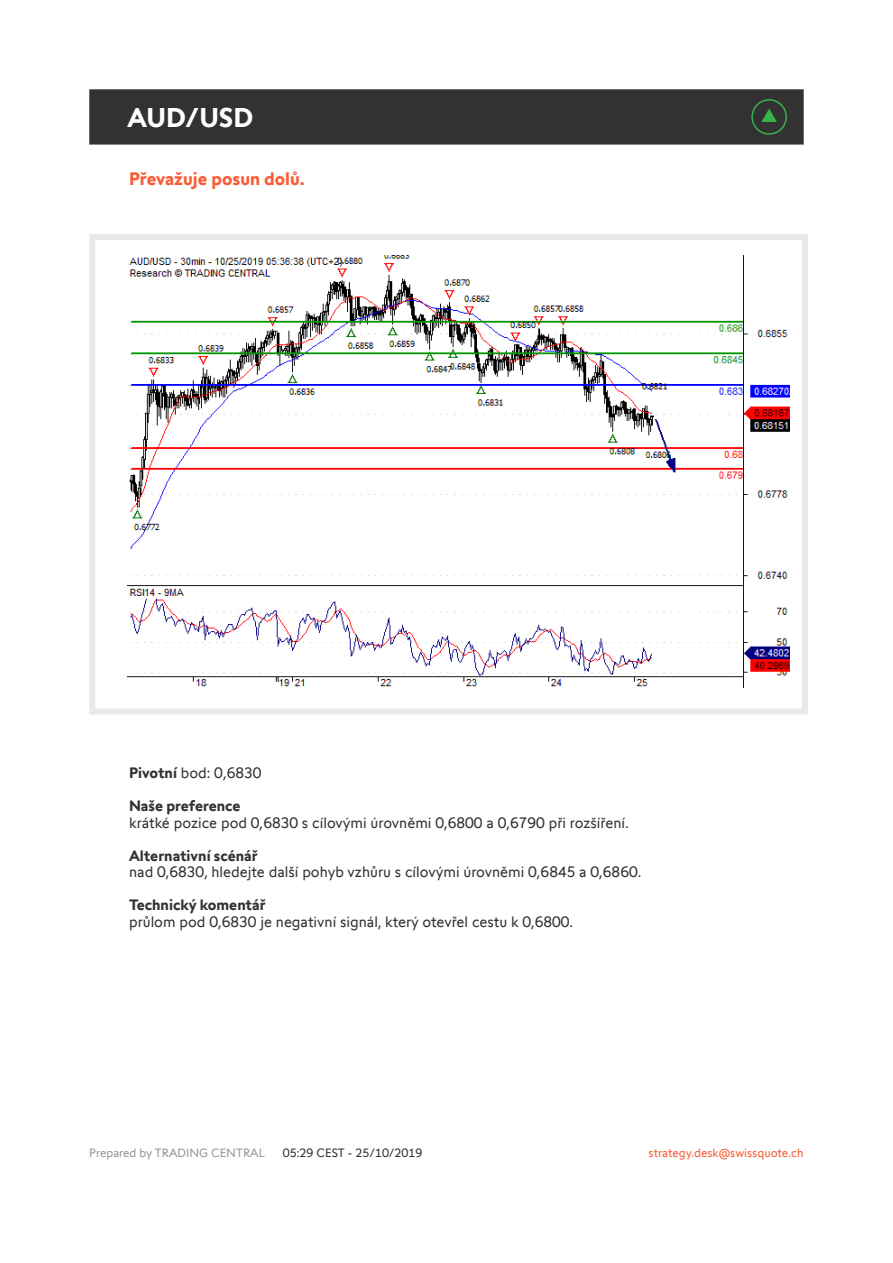
<style>
.page{position:relative;width:893px;height:1263px;background:#fff}
.page>*{position:absolute;margin:0;border:0;box-sizing:border-box;transform-origin:0 0}
.t1{font:700 27px "Swissquote CT";color:#fff}
.t2{font:700 18px "Swissquote CT";color:#fa5b35}
.t3{font:15px "Swissquote CT";color:#323232}
.t4{font:700 15px "Swissquote CT";color:#323232}
.t5{font:12px "Swissquote CT";color:#fa5b35}
.t6{font:12px "Swissquote CT";color:#939598}
.t7{font:12px "Swissquote CT";color:#323232}
.s1{font-weight:700}
</style>
<div class="page">
<div style="left:89px;top:234px;width:719px;height:480px;border:6px solid #e9e8e7"></div>
<div style="left:89px;top:89px;width:715px;height:56px;background:#323232;border:2px solid #323232"></div>
<img style="left:128px;top:255px;width:661px;height:432px">
<svg style="left:751px;top:99px;width:36px;height:36px"></svg>
<h1 class="t1" style="left:128px;top:101px;width:127px">AUD/USD</h1>
<p class="t2" style="left:129px;top:168px;width:177px">Převažuje posun dolů.</p>
<p class="t3" style="left:129px;top:764px;width:134px"><span class="s1">Pivotní</span> bod: 0,6830</p>
<p class="t4" style="left:129px;top:797px;width:113px">Naše preference</p>
<p class="t3" style="left:129px;top:814px;width:501px">krátké pozice pod 0,6830 s cílovými úrovněmi 0,6800 a 0,6790 při rozšíření.</p>
<p class="t4" style="left:129px;top:846px;width:130px">Alternativní scénář</p>
<p class="t3" style="left:129px;top:863px;width:514px">nad 0,6830, hledejte další pohyb vzhůru s cílovými úrovněmi 0,6845 a 0,6860.</p>
<p class="t4" style="left:129px;top:896px;width:138px">Technický komentář</p>
<p class="t3" style="left:129px;top:913px;width:446px">průlom pod 0,6830 je negativní signál, který otevřel cestu k 0,6800.</p>
<p class="t6" style="left:89px;top:1145px;width:177px">Prepared by TRADING CENTRAL</p>
<p class="t7" style="left:283px;top:1145px;width:141px">05:29 CEST - 25/10/2019</p>
<p class="t5" style="left:649px;top:1145px;width:157px">strategy.desk@swissquote.ch</p>
</div>
